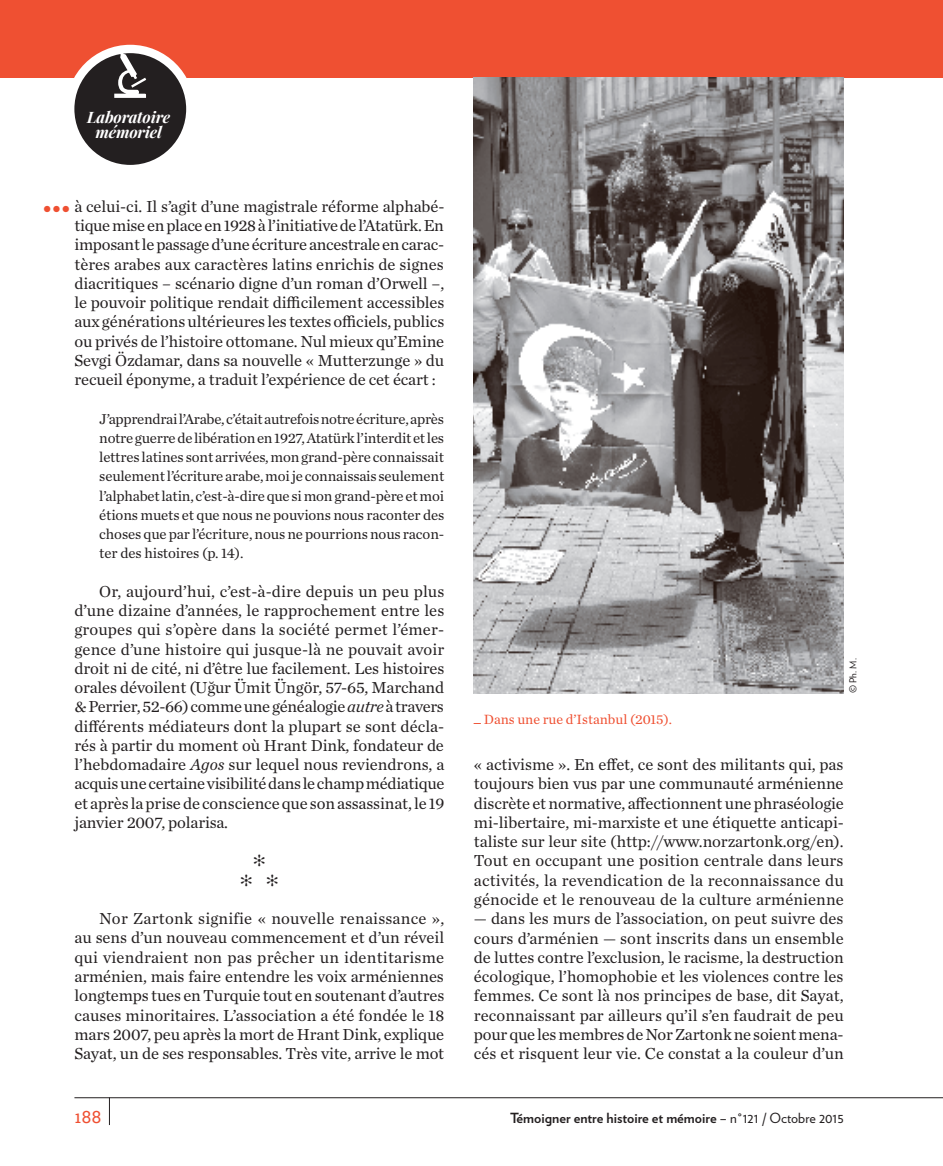
<style>
.page{position:relative;width:943px;height:1166px;background:#fff}
.page>*{position:absolute;margin:0;border:0;box-sizing:border-box;transform-origin:0 0}
.t1{font:17.5px "Fengardo Neue";color:#ef5032}
.t2{font:16.62px/19.2px "Chronicle Text G1";letter-spacing:-.01em;color:#231f20;text-align:justify}
.t3{font:16.62px/19.2px "Zapf Dingbats ITC";color:#231f20;text-align:center}
.t4{font:italic 700 15.75px/15.8px "Playfair Display";letter-spacing:-.01em;color:#fff;text-align:center}
.t5{font:14.88px/19.2px "Chronicle Text G1";letter-spacing:-.01em;color:#231f20;text-align:justify}
.t6{font:700 14px "Verlag";color:#231f20}
.t7{font:14px "Chronicle Text G1";color:#ef5032}
.t8{font:9.62px "Verlag";color:#231f20}
.t9{font:8.75px "Zapf Dingbats ITC";color:#ef5032}
.s1{font-style:italic}
.s2{font-family:"Verlag"}
.s3{font-weight:400}
</style>
<div class="page">
<hr style="left:74px;top:1097px;width:869px;height:1px;background:#231f20">
<svg style="left:109px;top:1097px;width:1px;height:28px"></svg>
<div style="left:0;top:0;width:943px;height:77px;background:#ef5032"></div>
<div style="left:66px;top:45px;width:128px;height:128px;background:#fff;border-radius:50%"></div>
<div style="left:74px;top:53px;width:112px;height:112px;background:#231f20;border-radius:50%"></div>
<svg style="left:114px;top:53px;width:32px;height:45px"></svg>
<img style="left:474px;top:77px;width:369px;height:616px">
<p class="t4" style="left:87px;top:108px;width:85px">Laboratoire mémoriel</p>
<p class="t2" style="left:74px;top:196px;width:371px">à celui-ci. Il s’agit d’une magistrale réforme alphabé&shy;tique mise en place en 1928 à l’initiative de l’Atatürk. En imposant le passage d’une écriture ancestrale en carac&shy;tères arabes aux caractères latins enrichis de signes diacritiques – scénario digne d’un roman d’Orwell –, le pouvoir politique rendait difficilement accessibles aux générations ultérieures les textes officiels, publics ou privés de l’histoire ottomane. Nul mieux qu’Emine Sevgi Özdamar, dans sa nouvelle « Mutterzunge » du recueil éponyme, a traduit l’expérience de cet écart :</p>
<p class="t5" style="left:99px;top:408px;width:346px">J’apprendrai l’Arabe, c’était autrefois notre écriture, après notre guerre de libération en 1927, Atatürk l’interdit et les lettres latines sont arrivées, mon grand-père connaissait seulement l’écriture arabe, moi je connaissais seulement l’alphabet latin, c’est-à-dire que si mon grand-père et moi étions muets et que nous ne pouvions nous raconter des choses que par l’écriture, nous ne pourrions nous racon&shy;ter des histoires (p. 14).</p>
<p class="t2" style="left:74px;top:581px;width:371px;text-indent:25px">Or, aujourd’hui, c’est-à-dire depuis un peu plus d’une dizaine d’années, le rapprochement entre les groupes qui s’opère dans la société permet l’émer&shy;gence d’une histoire qui jusque-là ne pouvait avoir droit ni de cité, ni d’être lue facilement. Les histoires orales dévoilent (Uğur Ümit Üngör, 57-65, Marchand &amp; Perrier, 52-66) comme une généalogie <span class="s1">autre</span> à travers différents médiateurs dont la plupart se sont décla&shy;rés à partir du moment où Hrant Dink, fondateur de l’hebdomadaire <span class="s1">Agos</span> sur lequel nous reviendrons, a acquis une certaine visibilité dans le champ médiatique et après la prise de conscience que son assassinat, le 19 janvier 2007, polarisa.</p>
<p class="t3" style="left:240px;top:851px;width:39px">✻<br>✻ ✻</p>
<p class="t2" style="left:74px;top:908px;width:371px;text-indent:25px">Nor Zartonk signifie « nouvelle renaissance », au sens d’un nouveau commencement et d’un réveil qui viendraient non pas prêcher un identitarisme arménien, mais faire entendre les voix arméniennes longtemps tues en Turquie tout en soutenant d’autres causes minoritaires. L’association a été fondée le 18 mars 2007, peu après la mort de Hrant Dink, explique Sayat, un de ses responsables. Très vite, arrive le mot</p>
<p class="t9" style="left:44px;top:205px;width:27px">● ● ●</p>
<p class="t7" style="left:474px;top:708px;width:199px"><span class="s2">_</span> Dans une rue d’Istanbul (2015).</p>
<p class="t8" style="left:845px;top:693px;width:36px;rotate:-90deg">© Ph. M.</p>
<p class="t2" style="left:474px;top:754px;width:371px">« activisme ». En effet, ce sont des militants qui, pas toujours bien vus par une communauté arménienne discrète et normative, affectionnent une phraséologie mi-libertaire, mi-marxiste et une étiquette anticapi&shy;taliste sur leur site (http://www.norzartonk.org/en).<br>Tout en occupant une position centrale dans leurs activités, la revendication de la reconnaissance du génocide et le renouveau de la culture arménienne</p>
<p class="t2" style="left:474px;top:908px;width:371px">— dans les murs de l’association, on peut suivre des cours d’arménien — sont inscrits dans un ensemble de luttes contre l’exclusion, le racisme, la destruction écologique, l’homophobie et les violences contre les femmes. Ce sont là nos principes de base, dit Sayat, reconnaissant par ailleurs qu’il s’en faudrait de peu pour que les membres de Nor Zartonk ne soient mena&shy;cés et risquent leur vie. Ce constat a la couleur d’un</p>
<p class="t1" style="left:74px;top:1106px;width:29px">188</p>
<p class="t6" style="left:510px;top:1106px;width:335px">Témoigner entre histoire et mémoire <span class="s3">– n°121 / Octobre 2015</span></p>
</div>
